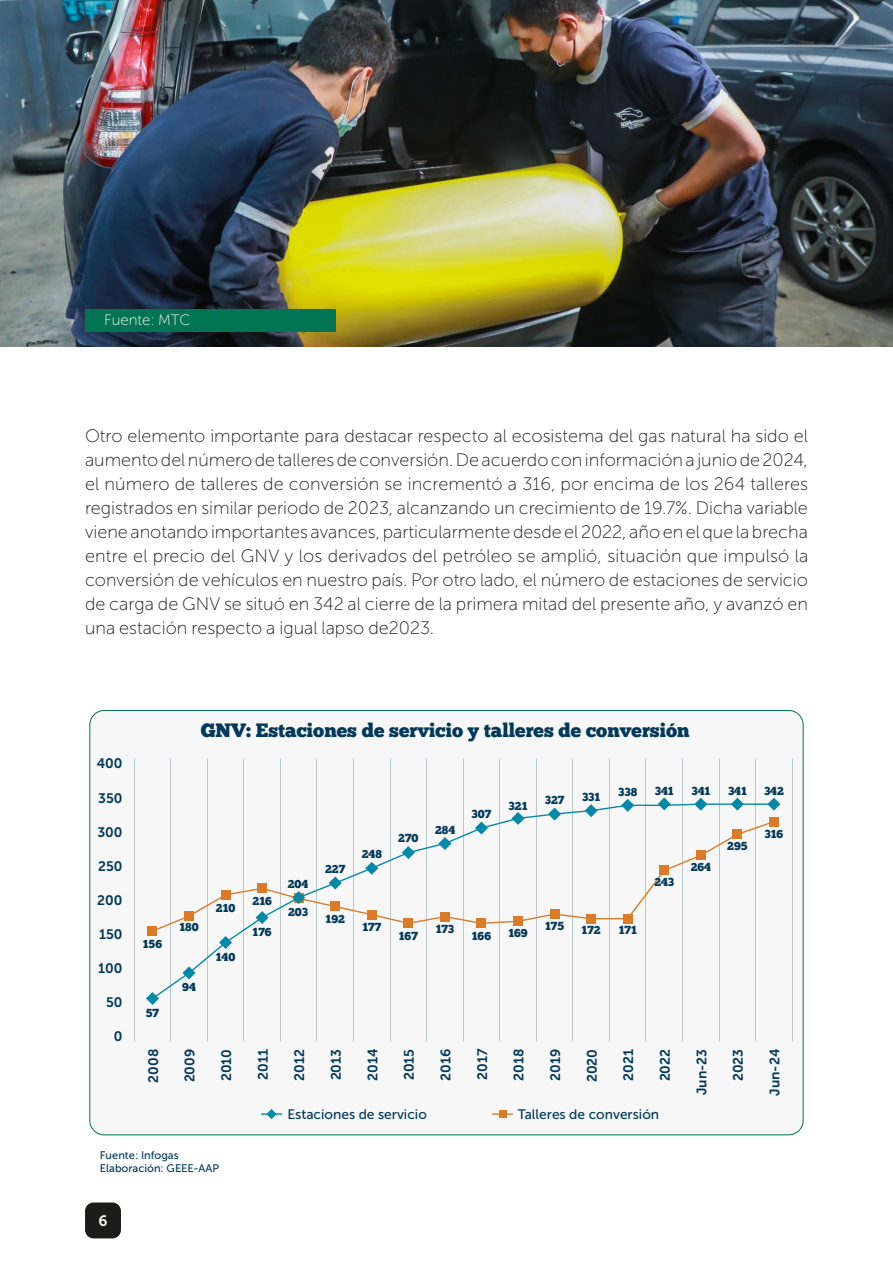
<style>
.page{position:relative;width:893px;height:1263px;background:#fff}
.page>*{position:absolute;margin:0;border:0;box-sizing:border-box;transform-origin:0 0}
.t1{font:19.2px "Chunk Five Ex";color:#023859}
.t2{font:18px/24px "Museo Sans 100";color:#1c1c1b;text-align:justify}
.t3{font:15px "Museo Sans 100";color:#fff}
.t4{font:15px "Museo Sans 700";color:#fff}
.t5{font:13.8px "Museo Sans 700";color:#023859}
.t6{font:13.8px "Museo Sans 500";color:#023859}
.t7{font:11.55px "Chunk Five Ex";color:#023859}
.t8{font:10.95px/13.8px "Museo Sans 500";color:#023859}
</style>
<div class="page">
<div style="left:85px;top:1202px;width:36px;height:36px;background:#1c1c1b;border-radius:9px"></div>
<div style="left:90px;top:710px;width:713px;height:425px;background:#f7f7f7;border-radius:15px"></div>
<svg style="left:267px;top:1109px;width:9px;height:10px"></svg>
<div style="left:499px;top:1110px;width:7px;height:8px;background:#d97b29"></div>
<hr style="left:261px;top:1113px;width:21px;height:2px;background:#0388a6">
<hr style="left:492px;top:1113px;width:21px;height:2px;background:#d97b29">
<div style="left:148px;top:926px;width:9px;height:10px;background:#d97b29"></div>
<div style="left:769px;top:817px;width:9px;height:9px;background:#d97b29"></div>
<svg style="left:146px;top:993px;width:12px;height:12px"></svg>
<svg style="left:659px;top:797px;width:11px;height:6px"></svg>
<svg style="left:623px;top:799px;width:9px;height:4px"></svg>
<svg style="left:695px;top:798px;width:11px;height:5px"></svg>
<svg style="left:732px;top:798px;width:11px;height:5px"></svg>
<svg style="left:768px;top:798px;width:12px;height:12px"></svg>
<svg style="left:151px;top:803px;width:624px;height:197px"></svg>
<img style="left:0;top:0;width:893px;height:346px">
<div style="left:85px;top:310px;width:251px;height:22px;background:#027353"></div>
<p class="t3" style="left:104px;top:312px;width:88px">Fuente: MTC</p>
<p class="t2" style="left:85px;top:424px;width:725px">Otro elemento importante para destacar respecto al ecosistema del gas natural ha sido el aumento del número de talleres de conversión. De acuerdo con información a junio de 2024, el número de talleres de conversión se incrementó a 316, por encima de los 264 talleres registrados en similar periodo de 2023, alcanzando un crecimiento de 19.7%. Dicha variable viene anotando importantes avances, particularmente desde el 2022, año en el que la brecha entre el precio del GNV y los derivados del petróleo se amplió, situación que impulsó la conversión de vehículos en nuestro país. Por otro lado, el número de estaciones de servicio de carga de GNV se situó en 342 al cierre de la primera mitad del presente año, y avanzó en una estación respecto a igual lapso de2023.</p>
<p class="t5" style="left:97px;top:756px;width:27px">400</p>
<p class="t5" style="left:98px;top:790px;width:26px">350</p>
<p class="t5" style="left:97px;top:824px;width:27px">300</p>
<p class="t5" style="left:98px;top:858px;width:26px">250</p>
<p class="t5" style="left:97px;top:892px;width:27px">200</p>
<p class="t5" style="left:99px;top:926px;width:25px">150</p>
<p class="t5" style="left:98px;top:960px;width:26px">100</p>
<p class="t5" style="left:106px;top:994px;width:18px">50</p>
<p class="t5" style="left:114px;top:1029px;width:10px">0</p>
<p class="t1" style="left:201px;top:716px;width:490px">GNV: Estaciones de servicio y talleres de conversión</p>
<p class="t7" style="left:143px;top:935px;width:21px">156</p>
<p class="t7" style="left:146px;top:1004px;width:15px">57</p>
<p class="t7" style="left:179px;top:918px;width:21px">180</p>
<p class="t7" style="left:182px;top:979px;width:15px">94</p>
<p class="t7" style="left:216px;top:899px;width:21px">210</p>
<p class="t7" style="left:216px;top:948px;width:21px">140</p>
<p class="t7" style="left:252px;top:892px;width:21px">216</p>
<p class="t7" style="left:253px;top:923px;width:21px">176</p>
<p class="t7" style="left:288px;top:875px;width:22px">204</p>
<p class="t7" style="left:288px;top:903px;width:22px">203</p>
<p class="t7" style="left:325px;top:860px;width:22px">227</p>
<p class="t7" style="left:326px;top:910px;width:21px">192</p>
<p class="t7" style="left:362px;top:845px;width:22px">248</p>
<p class="t7" style="left:362px;top:918px;width:20px">177</p>
<p class="t7" style="left:398px;top:829px;width:22px">270</p>
<p class="t7" style="left:399px;top:928px;width:21px">167</p>
<p class="t7" style="left:435px;top:821px;width:22px">284</p>
<p class="t7" style="left:472px;top:805px;width:21px">307</p>
<p class="t7" style="left:436px;top:920px;width:20px">173</p>
<p class="t7" style="left:472px;top:927px;width:21px">166</p>
<p class="t7" style="left:509px;top:797px;width:20px">321</p>
<p class="t7" style="left:508px;top:924px;width:21px">169</p>
<p class="t7" style="left:545px;top:791px;width:21px">327</p>
<p class="t7" style="left:582px;top:788px;width:20px">331</p>
<p class="t7" style="left:618px;top:783px;width:20px">338</p>
<p class="t7" style="left:655px;top:782px;width:20px">341</p>
<p class="t7" style="left:691px;top:782px;width:20px">341</p>
<p class="t7" style="left:728px;top:782px;width:20px">341</p>
<p class="t7" style="left:764px;top:782px;width:21px">342</p>
<p class="t7" style="left:654px;top:874px;width:21px">243</p>
<p class="t7" style="left:691px;top:859px;width:22px">264</p>
<p class="t7" style="left:727px;top:837px;width:22px">295</p>
<p class="t7" style="left:765px;top:825px;width:20px">316</p>
<p class="t7" style="left:545px;top:917px;width:20px">175</p>
<p class="t7" style="left:582px;top:921px;width:21px">172</p>
<p class="t7" style="left:619px;top:921px;width:20px">171</p>
<p class="t5" style="left:146px;top:1082px;width:35px;rotate:-90deg">2008</p>
<p class="t5" style="left:182px;top:1082px;width:35px;rotate:-90deg">2009</p>
<p class="t5" style="left:219px;top:1081px;width:34px;rotate:-90deg">2010</p>
<p class="t5" style="left:255px;top:1079px;width:32px;rotate:-90deg">2011</p>
<p class="t5" style="left:292px;top:1080px;width:33px;rotate:-90deg">2012</p>
<p class="t5" style="left:328px;top:1080px;width:33px;rotate:-90deg">2013</p>
<p class="t5" style="left:365px;top:1081px;width:33px;rotate:-90deg">2014</p>
<p class="t5" style="left:401px;top:1080px;width:33px;rotate:-90deg">2015</p>
<p class="t5" style="left:438px;top:1081px;width:33px;rotate:-90deg">2016</p>
<p class="t5" style="left:475px;top:1080px;width:33px;rotate:-90deg">2017</p>
<p class="t5" style="left:511px;top:1081px;width:34px;rotate:-90deg">2018</p>
<p class="t5" style="left:548px;top:1081px;width:33px;rotate:-90deg">2019</p>
<p class="t5" style="left:584px;top:1082px;width:35px;rotate:-90deg">2020</p>
<p class="t5" style="left:621px;top:1080px;width:33px;rotate:-90deg">2021</p>
<p class="t5" style="left:657px;top:1081px;width:34px;rotate:-90deg">2022</p>
<p class="t5" style="left:694px;top:1095px;width:48px;rotate:-90deg">Jun-23</p>
<p class="t5" style="left:730px;top:1081px;width:34px;rotate:-90deg">2023</p>
<p class="t5" style="left:767px;top:1096px;width:48px;rotate:-90deg">Jun-24</p>
<p class="t6" style="left:287px;top:1106px;width:141px">Estaciones de servicio</p>
<p class="t6" style="left:518px;top:1106px;width:143px">Talleres de conversión</p>
<p class="t8" style="left:100px;top:1148px;width:121px">Fuente: Infogas<br>Elaboración: GEEE-AAP</p>
<p class="t4" style="left:98px;top:1212px;width:11px">6</p>
</div>
